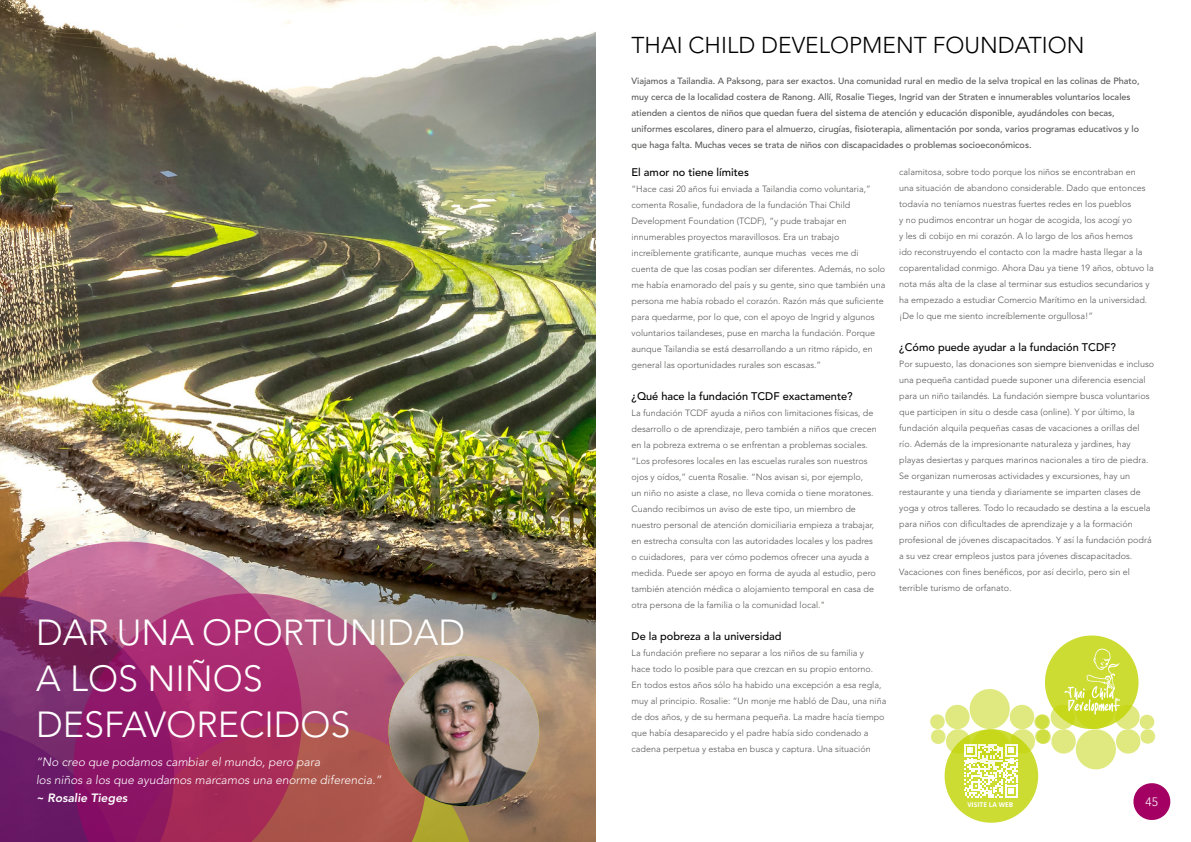
<style>
.page{position:relative;width:1191px;height:842px;background:#fff}
.page>*{position:absolute;margin:0;border:0;box-sizing:border-box;transform-origin:0 0}
.t1{font:300 36px/46px "Avenir LT Std";color:#fff}
.t2{font:300 22.8px "Avenir LT Std";color:#000}
.t3{font:300 12px/18px "Avenir LT Std";color:#fff}
.t4{font:800 12px "Avenir LT Std";color:#fff}
.t5{font:500 11px "Avenir LT Std";color:#000}
.t6{font:300 9px/16px "Avenir LT Std";color:#575756}
.t7{font:500 9px/16px "Avenir LT Std";color:#575756}
.t8{font:700 6.6px "Open Sans";color:#fff}
</style>
<div class="page">
<img style="left:0;top:0;width:595px;height:842px">
<svg style="left:427px;top:813px;width:52px;height:29px;background:#a7973a"></svg>
<svg style="left:0;top:541px;width:302px;height:55px;background:#b47b8a"></svg>
<svg style="left:0;top:596px;width:73px;height:246px;background:#742669"></svg>
<svg style="left:73px;top:593px;width:354px;height:249px;background:#a43c6a"></svg>
<svg style="left:381px;top:648px;width:165px;height:165px;background:#ad816f"></svg>
<img style="left:387px;top:655px;width:153px;height:152px">
<svg style="left:930px;top:635px;width:241px;height:188px"></svg>
<h2 class="t2" style="left:631px;top:31px;width:454px">THAI CHILD DEVELOPMENT FOUNDATION</h2>
<h1 class="t1" style="left:36px;top:610px;width:430px">DAR UNA OPORTUNIDAD<br>A LOS NIÑOS<br>DESFAVORECIDOS</h1>
<p class="t7" style="left:631px;top:73px;width:509px">Viajamos a Tailandia. A Paksong, para ser exactos. Una comunidad rural en medio de la selva tropical en las colinas de Phato, muy cerca de la localidad costera de Ranong. Allí, Rosalie Tieges, Ingrid van der Straten e innumerables voluntarios locales atienden a cientos de niños que quedan fuera del sistema de atención y educación disponible, ayudándoles con becas, uniformes escolares, dinero para el almuerzo, cirugías, fisioterapia, alimentación por sonda, varios programas educativos y lo que haga falta. Muchas veces se trata de niños con discapacidades o problemas socioeconómicos.</p>
<p class="t5" style="left:631px;top:166px;width:119px">El amor no tiene límites</p>
<p class="t6" style="left:631px;top:181px;width:255px">“Hace casi 20 años fui enviada a Tailandia como voluntaria,” comenta Rosalie, fundadora de la fundación Thai Child Development Foundation (TCDF), “y pude trabajar en innumerables proyectos maravillosos. Era un trabajo increíblemente gratificante, aunque muchas veces me di cuenta de que las cosas podían ser diferentes. Además, no solo me había enamorado del país y su gente, sino que también una persona me había robado el corazón. Razón más que suficiente para quedarme, por lo que, con el apoyo de Ingrid y algunos voluntarios tailandeses, puse en marcha la fundación. Porque aunque Tailandia se está desarrollando a un ritmo rápido, en general las oportunidades rurales son escasas.”</p>
<p class="t5" style="left:631px;top:390px;width:223px">¿Qué hace la fundación TCDF exactamente?</p>
<p class="t6" style="left:631px;top:405px;width:247px">La fundación TCDF ayuda a niños con limitaciones físicas, de desarrollo o de aprendizaje, pero también a niños que crecen en la pobreza extrema o se enfrentan a problemas sociales. “Los profesores locales en las escuelas rurales son nuestros ojos y oídos,” cuenta Rosalie. “Nos avisan si, por ejemplo,<br>un niño no asiste a clase, no lleva comida o tiene moratones.<br>Cuando recibimos un aviso de este tipo, un miembro de nuestro personal de atención domiciliaria empieza a trabajar, en estrecha consulta con las autoridades locales y los padres o cuidadores, para ver cómo podemos ofrecer una ayuda a medida. Puede ser apoyo en forma de ayuda al estudio, pero también atención médica o alojamiento temporal en casa de otra persona de la familia o la comunidad local."</p>
<p class="t5" style="left:631px;top:630px;width:151px">De la pobreza a la universidad</p>
<p class="t6" style="left:631px;top:645px;width:256px">La fundación prefiere no separar a los niños de su familia y<br>hace todo lo posible para que crezcan en su propio entorno.<br>En todos estos años sólo ha habido una excepción a esa regla, muy al principio. Rosalie: “Un monje me habló de Dau, una niña de dos años, y de su hermana pequeña. La madre hacía tiempo que había desaparecido y el padre había sido condenado a cadena perpetua y estaba en busca y captura. Una situación</p>
<p class="t6" style="left:899px;top:164px;width:256px">calamitosa, sobre todo porque los niños se encontraban en<br>una situación de abandono considerable. Dado que entonces todavía no teníamos nuestras fuertes redes en los pueblos<br>y no pudimos encontrar un hogar de acogida, los acogí yo<br>y les di cobijo en mi corazón. A lo largo de los años hemos<br>ido reconstruyendo el contacto con la madre hasta llegar a la coparentalidad conmigo. Ahora Dau ya tiene 19 años, obtuvo la nota más alta de la clase al terminar sus estudios secundarios y ha empezado a estudiar Comercio Marítimo en la universidad. ¡De lo que me siento increíblemente orgullosa!”</p>
<p class="t5" style="left:899px;top:341px;width:218px">¿Cómo puede ayudar a la fundación TCDF?</p>
<p class="t6" style="left:899px;top:356px;width:256px">Por supuesto, las donaciones son siempre bienvenidas e incluso una pequeña cantidad puede suponer una diferencia esencial para un niño tailandés. La fundación siempre busca voluntarios que participen in situ o desde casa (online). Y por último, la fundación alquila pequeñas casas de vacaciones a orillas del río. Además de la impresionante naturaleza y jardines, hay playas desiertas y parques marinos nacionales a tiro de piedra.<br>Se organizan numerosas actividades y excursiones, hay un restaurante y una tienda y diariamente se imparten clases de yoga y otros talleres. Todo lo recaudado se destina a la escuela para niños con dificultades de aprendizaje y a la formación profesional de jóvenes discapacitados. Y así la fundación podrá a su vez crear empleos justos para jóvenes discapacitados.<br>Vacaciones con fines benéficos, por así decirlo, pero sin el terrible turismo de orfanato.</p>
<h3 class="t3" style="left:36px;top:753px;width:349px">“No creo que podamos cambiar el mundo, pero para<br>los niños a los que ayudamos marcamos una enorme diferencia.”</h3>
<h3 class="t4" style="left:36px;top:791px;width:95px">~ Rosalie Tieges</h3>
<h3 class="t3" style="left:31px;top:793px;width:14px">44</h3>
<h3 class="t3" style="left:1145px;top:793px;width:14px">45</h3>
<p class="t8" style="left:967px;top:800px;width:47px">VISITE LA WEB</p>
</div>
